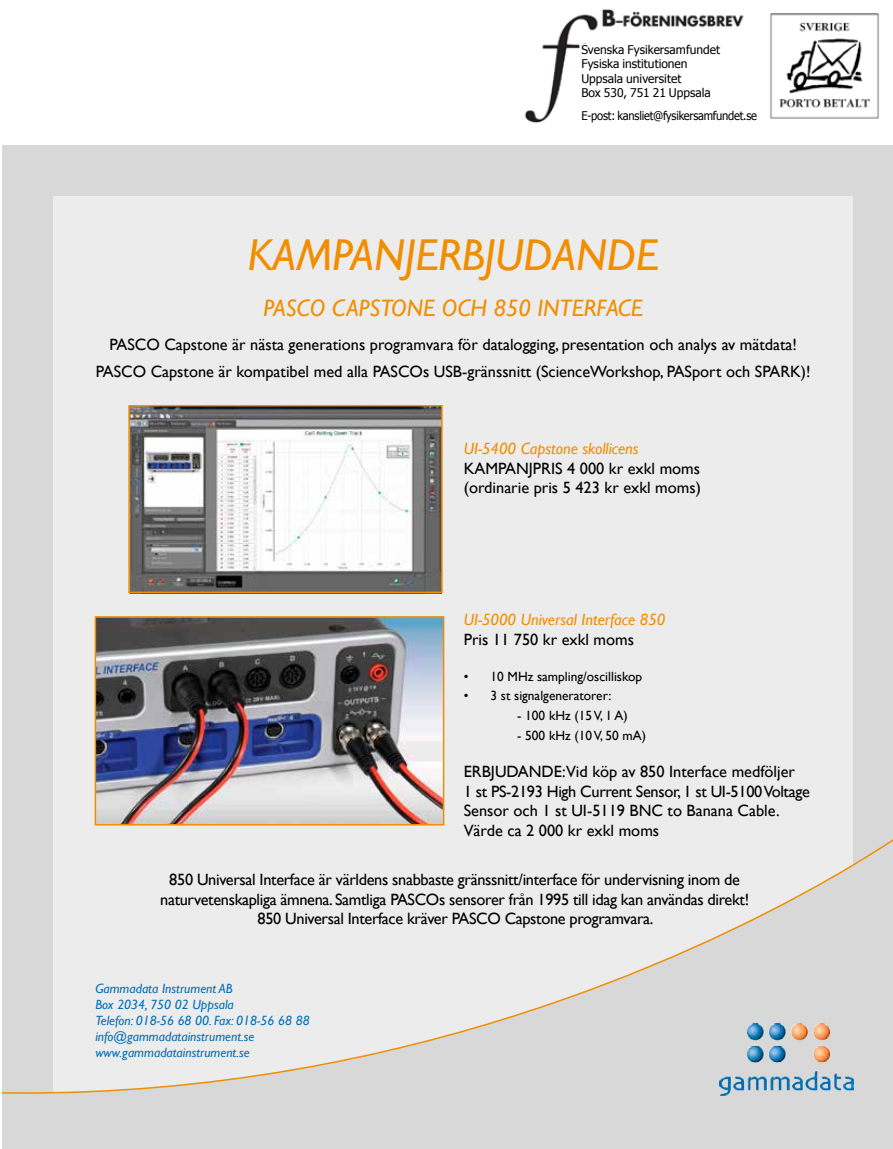
<style>
.page{position:relative;width:893px;height:1149px;background:#fff}
.page>*{position:absolute;margin:0;border:0;box-sizing:border-box;transform-origin:0 0}
.t1{font:italic 44.55px "Gill Sans";color:#f18e00}
.t2{font:italic 23.7px "Gill Sans";color:#f18e00}
.t3{font:16.35px/19.6px "Gill Sans";color:#000}
.t4{font:16.35px/19.6px "Gill Sans";letter-spacing:-.02em;color:#000;text-align:center}
.t5{font:italic 16.35px "Gill Sans";color:#f18e00}
.t6{font:italic 13.35px/16px "Gill Sans";color:#006fba}
.t7{font:13.35px "Gill Sans";color:#000}
.t8{font:12px/14.4px "Tahoma";color:#000}
.t9{font:12px "Tahoma";letter-spacing:-.02em;color:#000;scale:.93 1}
</style>
<div class="page">
<img style="left:602px;top:9px;width:277px;height:110px">
<img style="left:524px;top:14px;width:74px;height:109px">
<div style="left:581px;top:44px;width:181px;height:88px;background:#fff"></div>
<div style="left:3px;top:145px;width:890px;height:1003px;background:#d8d8d9"></div>
<div style="left:53px;top:196px;width:800px;height:905px;background:#ececec"></div>
<svg style="left:3px;top:839px;width:890px;height:262px"></svg>
<img style="left:720px;top:1023px;width:133px;height:72px">
<img style="left:97px;top:618px;width:345px;height:205px">
<img style="left:130px;top:407px;width:311px;height:184px">
<div style="left:128px;top:405px;width:315px;height:188px;border:1px solid #f18e00"></div>
<div style="left:95px;top:616px;width:349px;height:209px;border:1px solid #f18e00"></div>
<p class="t8" style="left:581px;top:41px;width:140px">Svenska Fysikersamfundet<br>Fysiska institutionen<br>Uppsala universitet<br>Box 530, 751 21 Uppsala</p>
<p class="t9" style="left:581px;top:108px;width:190px">E-post: kansliet@fysikersamfundet.se</p>
<h1 class="t1" style="left:248px;top:229px;width:412px">KAMPANJERBJUDANDE</h1>
<h2 class="t2" style="left:263px;top:294px;width:381px">PASCO CAPSTONE OCH 850 INTERFACE</h2>
<p class="t3" style="left:96px;top:332px;width:716px;line-height:26.7px;text-align:center">PASCO Capstone är nästa generations programvara för datalogging, presentation och analys av mätdata!<br>PASCO Capstone är kompatibel med alla PASCOs USB-gränssnitt (ScienceWorkshop, PASport och SPARK)!</p>
<p class="t5" style="left:464px;top:438px;width:176px">UI-5400 Capstone skollicens</p>
<p class="t3" style="left:464px;top:458px;width:239px">KAMPANJPRIS 4 000 kr exkl moms (ordinarie pris 5 423 kr exkl moms)</p>
<p class="t5" style="left:464px;top:610px;width:203px">UI-5000 Universal Interface 850</p>
<p class="t3" style="left:464px;top:629px;width:172px">Pris 11 750 kr exkl moms</p>
<p class="t7" style="left:464px;top:668px;width:180px">• 10 MHz sampling/oscilliskop</p>
<p class="t7" style="left:464px;top:688px;width:149px">• 3 st signalgeneratorer:</p>
<p class="t7" style="left:517px;top:707px;width:112px">- 100 kHz (15 V, 1 A)</p>
<p class="t7" style="left:517px;top:727px;width:130px">- 500 kHz (10 V, 50 mA)</p>
<p class="t3" style="left:464px;top:761px;width:348px">ERBJUDANDE:Vid köp av 850 Interface medföljer<br>1 st PS-2193 High Current Sensor, 1 st UI-5100 Voltage Sensor och 1 st UI-5119 BNC to Banana Cable.<br>Värde ca 2 000 kr exkl moms</p>
<p class="t4" style="left:160px;top:869px;width:590px">850 Universal Interface är världens snabbaste gränssnitt/interface för undervisning inom de naturvetenskapliga ämnena. Samtliga PASCOs sensorer från 1995 till idag kan användas direkt!<br>850 Universal Interface kräver PASCO Capstone programvara.</p>
<p class="t6" style="left:95px;top:980px;width:216px">Gammadata Instrument AB<br>Box 2034, 750 02 Uppsala<br>Telefon: 018-56 68 00. Fax: 018-56 68 88 info@gammadatainstrument.se www.gammadatainstrument.se</p>
</div>
